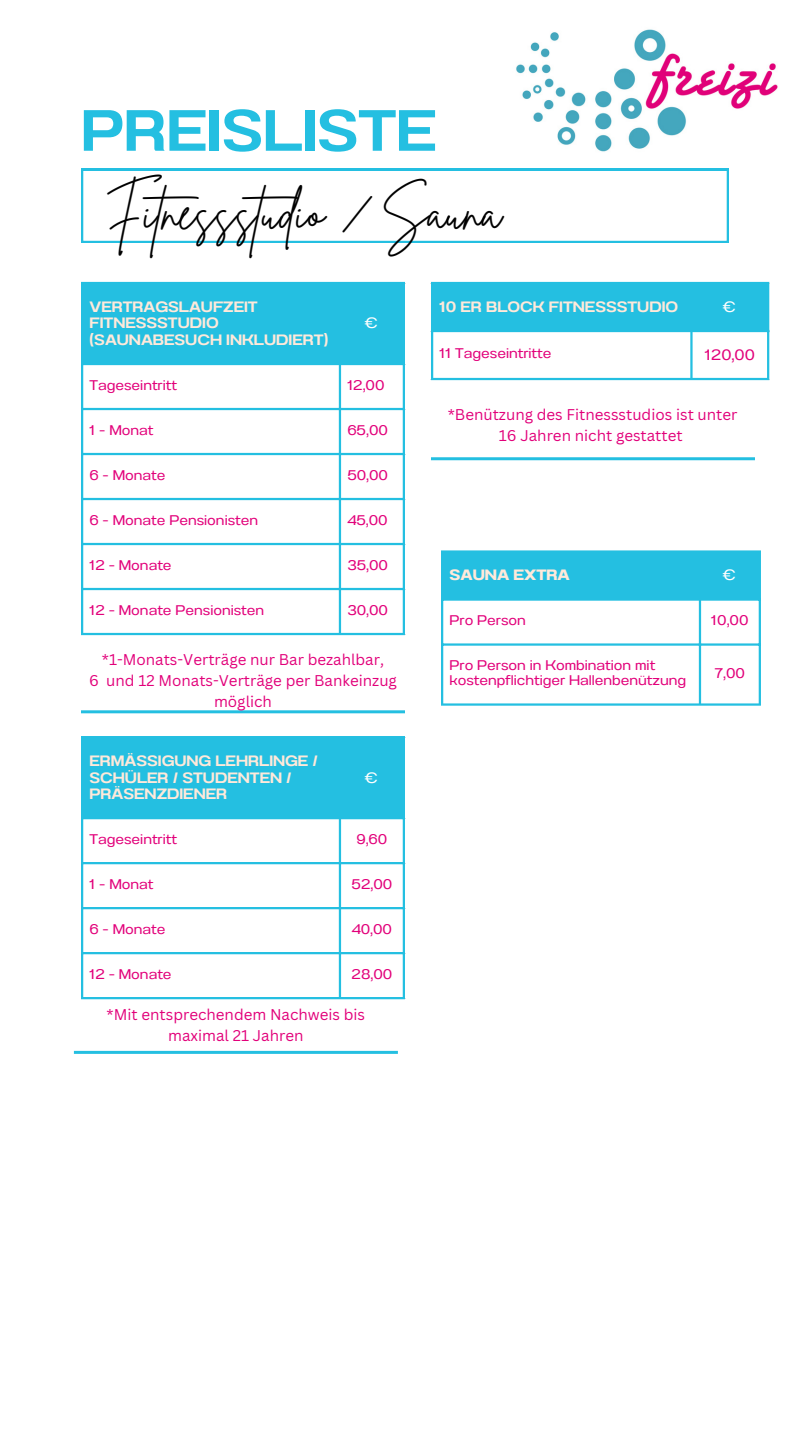
<style>
.page{position:relative;width:810px;height:1440px;background:#fff}
.page>*{position:absolute;margin:0;border:0;box-sizing:border-box;transform-origin:0 0}
.t1{font:58px "Anantason Semi Bold Wd 125";color:#24bfe1}
.t2{font:50px "Brittany Signature";color:#000}
.t3{font:15.2px/21.1px "Canva Sans";color:#e2007a;text-align:center}
.t4{font:15px/16.5px "Anantason Semi Bold Wd 125";color:#ffe9da}
.t5{font:15px "Anantason Bold Wd 125";color:#ffe9da}
.t6{font:15px "Anantason Wd 125";color:#e2007a}
.t7{font:15px "Anantason Wd 125";color:#fff}
.t8{font:14px/15px "Anantason Wd 125";color:#e2007a}
</style>
<div class="page">
<svg style="left:81px;top:169px;width:648px;height:74px"></svg>
<div style="left:433px;top:284px;width:334px;height:46px;background:#24bfe1"></div>
<hr style="left:431px;top:284px;width:2px;height:94px;background:#24bfe1">
<hr style="left:690px;top:332px;width:3px;height:46px;background:#24bfe1">
<hr style="left:767px;top:284px;width:2px;height:94px;background:#24bfe1">
<hr style="left:431px;top:282px;width:338px;height:2px;background:#24bfe1">
<hr style="left:431px;top:330px;width:338px;height:2px;background:#24bfe1">
<hr style="left:431px;top:378px;width:338px;height:2px;background:#24bfe1">
<div style="left:83px;top:738px;width:320px;height:79px;background:#24bfe1"></div>
<hr style="left:81px;top:738px;width:2px;height:259px;background:#24bfe1">
<hr style="left:339px;top:819px;width:2px;height:178px;background:#24bfe1">
<hr style="left:403px;top:738px;width:2px;height:259px;background:#24bfe1">
<hr style="left:81px;top:736px;width:324px;height:2px;background:#24bfe1">
<hr style="left:81px;top:817px;width:324px;height:2px;background:#24bfe1">
<hr style="left:81px;top:862px;width:324px;height:2px;background:#24bfe1">
<hr style="left:81px;top:907px;width:324px;height:2px;background:#24bfe1">
<hr style="left:81px;top:952px;width:324px;height:2px;background:#24bfe1">
<hr style="left:81px;top:997px;width:324px;height:2px;background:#24bfe1">
<img style="left:516px;top:29px;width:262px;height:123px">
<div style="left:83px;top:284px;width:320px;height:79px;background:#24bfe1"></div>
<hr style="left:81px;top:284px;width:2px;height:349px;background:#24bfe1">
<hr style="left:339px;top:365px;width:2px;height:268px;background:#24bfe1">
<hr style="left:403px;top:284px;width:2px;height:349px;background:#24bfe1">
<hr style="left:81px;top:282px;width:324px;height:2px;background:#24bfe1">
<hr style="left:81px;top:363px;width:324px;height:2px;background:#24bfe1">
<hr style="left:81px;top:408px;width:324px;height:2px;background:#24bfe1">
<hr style="left:81px;top:453px;width:324px;height:2px;background:#24bfe1">
<hr style="left:81px;top:498px;width:324px;height:2px;background:#24bfe1">
<hr style="left:81px;top:543px;width:324px;height:2px;background:#24bfe1">
<hr style="left:81px;top:588px;width:324px;height:2px;background:#24bfe1">
<hr style="left:81px;top:633px;width:324px;height:2px;background:#24bfe1">
<hr style="left:81px;top:710px;width:324px;height:3px;background:#24bfe1">
<hr style="left:431px;top:457px;width:324px;height:3px;background:#24bfe1">
<hr style="left:74px;top:1051px;width:324px;height:3px;background:#24bfe1">
<div style="left:443px;top:553px;width:316px;height:45px;background:#24bfe1"></div>
<hr style="left:441px;top:553px;width:2px;height:150px;background:#24bfe1">
<hr style="left:699px;top:601px;width:2px;height:102px;background:#24bfe1">
<hr style="left:759px;top:553px;width:2px;height:150px;background:#24bfe1">
<hr style="left:441px;top:550px;width:320px;height:3px;background:#24bfe1">
<hr style="left:441px;top:598px;width:320px;height:3px;background:#24bfe1">
<hr style="left:441px;top:643px;width:320px;height:3px;background:#24bfe1">
<hr style="left:441px;top:703px;width:320px;height:3px;background:#24bfe1">
<p class="t1" style="left:81px;top:97px;width:357px">PREISLISTE</p>
<p class="t2" style="left:105px;top:180px;width:398px">Fitnessstudio / Sauna</p>
<p class="t4" style="left:89px;top:298px;width:240px">VERTRAGSLAUFZEIT<br>FITNESSSTUDIO (SAUNABESUCH INKLUDIERT)</p>
<p class="t7" style="left:365px;top:314px;width:15px">€</p>
<p class="t8" style="left:89px;top:378px;width:89px">Tageseintritt</p>
<p class="t8" style="left:347px;top:378px;width:39px">12,00</p>
<p class="t8" style="left:89px;top:423px;width:65px">1 - Monat</p>
<p class="t8" style="left:347px;top:423px;width:42px">65,00</p>
<p class="t8" style="left:89px;top:468px;width:78px">6 - Monate</p>
<p class="t8" style="left:347px;top:468px;width:42px">50,00</p>
<p class="t8" style="left:89px;top:513px;width:170px">6 - Monate Pensionisten</p>
<p class="t8" style="left:347px;top:513px;width:42px">45,00</p>
<p class="t8" style="left:89px;top:558px;width:84px">12 - Monate</p>
<p class="t8" style="left:347px;top:558px;width:42px">35,00</p>
<p class="t8" style="left:89px;top:603px;width:176px">12 - Monate Pensionisten</p>
<p class="t8" style="left:347px;top:603px;width:42px">30,00</p>
<p class="t3" style="left:102px;top:648px;width:284px">*1-Monats-Verträge nur Bar bezahlbar,</p>
<p class="t3" style="left:89px;top:669px;width:309px">6 und 12 Monats-Verträge per Bankeinzug möglich</p>
<p class="t4" style="left:89px;top:753px;width:230px">ERMÄSSIGUNG LEHRLINGE /<br>SCHÜLER / STUDENTEN /<br>PRÄSENZDIENER</p>
<p class="t7" style="left:365px;top:769px;width:15px">€</p>
<p class="t8" style="left:89px;top:832px;width:89px">Tageseintritt</p>
<p class="t8" style="left:356px;top:832px;width:32px">9,60</p>
<p class="t8" style="left:89px;top:877px;width:65px">1 - Monat</p>
<p class="t8" style="left:352px;top:877px;width:42px">52,00</p>
<p class="t8" style="left:89px;top:922px;width:78px">6 - Monate</p>
<p class="t8" style="left:352px;top:922px;width:42px">40,00</p>
<p class="t8" style="left:89px;top:967px;width:84px">12 - Monate</p>
<p class="t8" style="left:352px;top:967px;width:42px">28,00</p>
<p class="t3" style="left:107px;top:1004px;width:260px">*Mit entsprechendem Nachweis bis maximal 21 Jahren</p>
<h1 class="t4" style="left:439px;top:298px;width:240px">10 ER BLOCK FITNESSSTUDIO</h1>
<p class="t7" style="left:723px;top:298px;width:15px">€</p>
<h2 class="t8" style="left:439px;top:346px;width:113px">11 Tageseintritte</h2>
<p class="t6" style="left:705px;top:346px;width:51px">120,00</p>
<p class="t3" style="left:448px;top:404px;width:291px">*Benützung des Fitnessstudios ist unter<br>16 Jahren nicht gestattet</p>
<p class="t5" style="left:450px;top:566px;width:122px">SAUNA EXTRA</p>
<p class="t7" style="left:723px;top:566px;width:15px">€</p>
<p class="t8" style="left:450px;top:613px;width:78px">Pro Person</p>
<p class="t8" style="left:711px;top:613px;width:39px">10,00</p>
<p class="t8" style="left:450px;top:658px;width:238px">Pro Person in Kombination mit kostenpflichtiger Hallenbenützung</p>
<p class="t8" style="left:715px;top:666px;width:31px">7,00</p>
</div>
